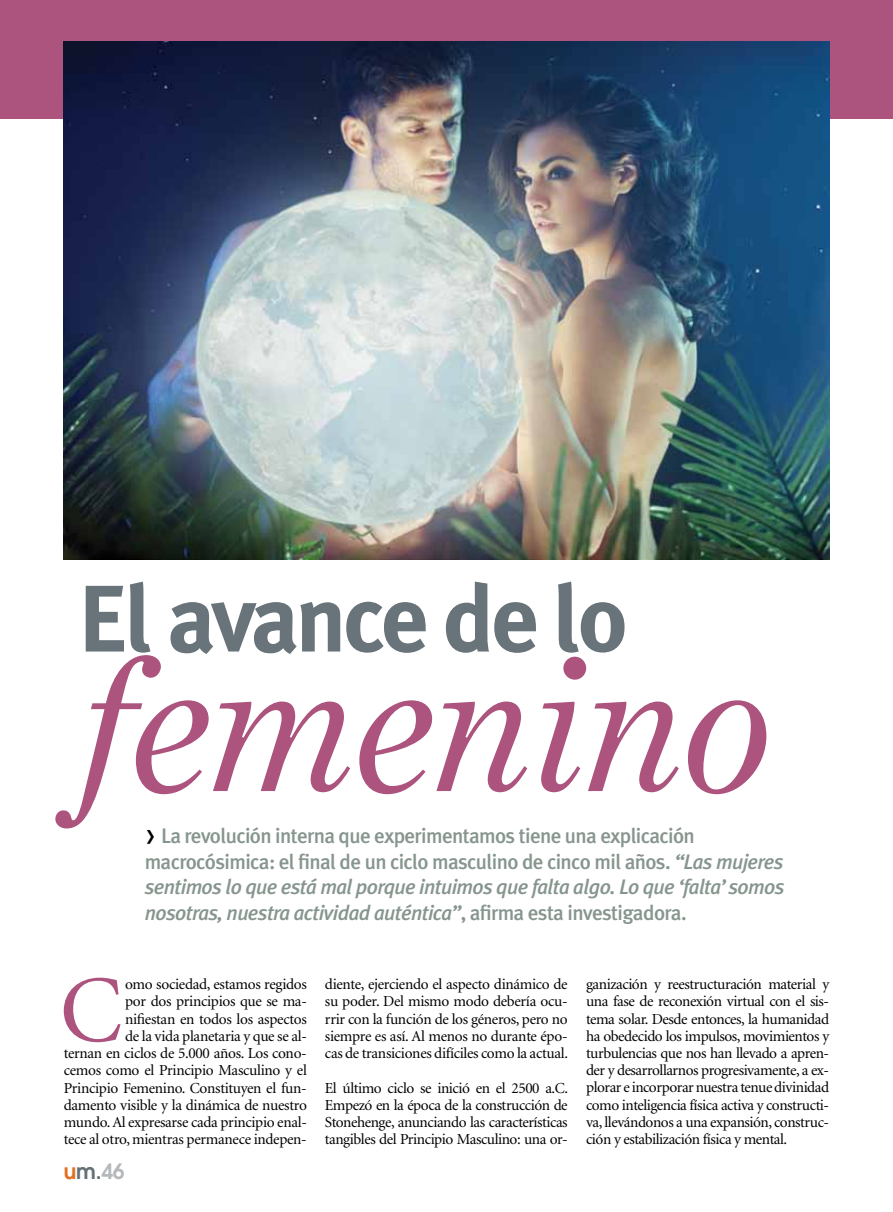
<style>
.page{position:relative;width:893px;height:1212px;background:#fff}
.page>*{position:absolute;margin:0;border:0;box-sizing:border-box;transform-origin:0 0}
.t1{font:italic 195px "Benton Modern One";color:#ac537e}
.t2{font:94.95px "Minion";color:#ac537e}
.t3{font:700 94.5px "Meta Plus";letter-spacing:-.04em;color:#68737a}
.t4{font:500 21px/25.5px "Meta Plus";letter-spacing:-.03em;color:#86958d}
.t5{font:600 21px "Avant Garde";color:#657074}
.t6{font:15.3px/17.2px "Minion";letter-spacing:-.02em;color:#000;text-align:justify}
.s1{font-style:italic}
.s2{color:#e1701e}
.s3{color:#b4b8ba}
</style>
<div class="page">
<div style="left:0;top:0;width:893px;height:119px;background:#ac537e"></div>
<img style="left:64px;top:41px;width:765px;height:518px">
<h3 class="t3" style="left:78px;top:564px;width:551px">El avance de lo</h3>
<h1 class="t1" style="left:78px;top:616px;width:695px">femenino</h1>
<p class="t4" style="left:145px;top:823px;width:641px;text-indent:16px">La revolución interna que experimentamos tiene una explicación macrocósimica: el final de un ciclo masculino de cinco mil años. <span class="s1">“Las mujeres sentimos lo que está mal porque intuimos que falta algo. Lo que ‘falta’ somos nosotras, nuestra actividad auténtica”</span>, afirma esta investigadora.</p>
<h2 class="t2" style="left:60px;top:964px;width:64px">C</h2>
<p class="t6" style="left:64px;top:976px;width:245px;text-align:right">omo sociedad, estamos regidos<br>por dos principios que se ma-<br>nifiestan en todos los aspectos<br>de la vida planetaria y que se al-<br>ternan en ciclos de 5.000 años. Los cono&shy;cemos como el Principio Masculino y el Principio Femenino. Constituyen el fun&shy;damento visible y la dinámica de nuestro mundo. Al expresarse cada principio enal&shy;tece al otro, mientras permanece indepen-</p>
<p class="t6" style="left:325px;top:976px;width:245px">diente, ejerciendo el aspecto dinámico de su poder. Del mismo modo debería ocu&shy;rrir con la función de los géneros, pero no siempre es así. Al menos no durante épo&shy;cas de transiciones difíciles como la actual.</p>
<p class="t6" style="left:325px;top:1079px;width:245px">El último ciclo se inició en el 2500 a.C.<br>Empezó en la época de la construcción de Stonehenge, anunciando las características tangibles del Principio Masculino: una or-</p>
<h3 class="t5" style="left:64px;top:1157px;width:62px"><span class="s2">u</span>m.<span class="s3">46</span></h3>
<p class="t6" style="left:586px;top:976px;width:245px">ganización y reestructuración material y una fase de reconexión virtual con el sis&shy;tema solar. Desde entonces, la humanidad ha obedecido los impulsos, movimientos y turbulencias que nos han llevado a apren&shy;der y desarrollarnos progresivamente, a ex&shy;plorar e incorporar nuestra tenue divinidad como inteligencia física activa y constructi&shy;va, llevándonos a una expansión, construc&shy;ción y estabilización física y mental.</p>
</div>
